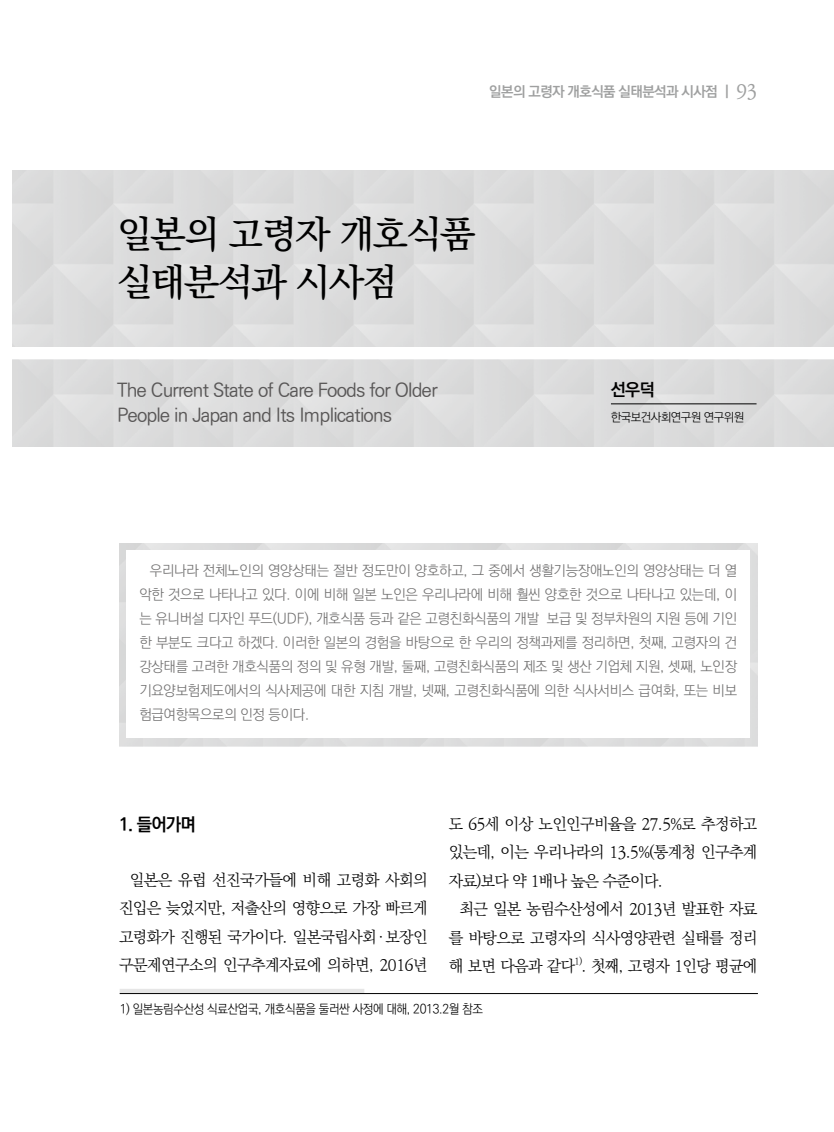
<style>
.page{position:relative;width:834px;height:1132px;background:#fff}
.page>*{position:absolute;margin:0;border:0;box-sizing:border-box;transform-origin:0 0}
.t1{font:500 37.5px/48px "Ko Pub Batang";letter-spacing:-.04em;color:#000}
.t2{font:500 18.75px "Ko Pub Dotum";letter-spacing:-.04em;color:#595757}
.t3{font:700 18px "Ko Pub Dotum";color:#000}
.t4{font:700 17.25px "Ko Pub Dotum";color:#000}
.t5{font:300 15.75px/28.5px "Ko Pub Batang";letter-spacing:-.035em;color:#000;text-align:justify}
.t6{font:300 14.25px/24px "Ko Pub Dotum";letter-spacing:-.02em;color:#727171;text-align:justify}
.t7{font:700 14.25px "Ko Pub Dotum";letter-spacing:-.04em;color:#9fa0a0}
.t8{font:300 12.75px "Ko Pub Dotum";letter-spacing:-.03em;color:#000;scale:.95 1}
.t9{font:300 12px "Ko Pub Dotum";letter-spacing:-.04em;color:#000}
.t10{font:300 9.15px "Ko Pub Batang";color:#000}
.s1{font-family:"Ko Pub Batang";font-weight:500;font-size:18.75px}
</style>
<div class="page">
<hr style="left:611px;top:403px;width:145px;height:1px;background:#000">
<svg style="left:120px;top:989px;width:244px;height:3px"></svg>
<hr style="left:120px;top:992px;width:637px;height:1px;background:#000">
<p class="t7" style="left:489px;top:84px;width:269px">일본의 고령자 개호식품 실태분석과 시사점 | <span class="s1">93</span></p>
<h1 class="t1" style="left:117px;top:211px;width:359px">일본의 고령자 개호식품 실태분석과 시사점</h1>
<h2 class="t2" style="left:117px;top:381px;width:322px">The Current State of Care Foods for Older</h2>
<p class="t4" style="left:611px;top:381px;width:45px">선우덕</p>
<h2 class="t2" style="left:117px;top:406px;width:277px">People in Japan and Its Implications</h2>
<p class="t9" style="left:611px;top:411px;width:135px">한국보건사회연구원 연구위원</p>
<p class="t6" style="left:139px;top:558px;width:599px;text-indent:11px">우리나라 전체노인의 영양상태는 절반 정도만이 양호하고, 그 중에서 생활기능장애노인의 영양상태는 더 열 악한 것으로 나타나고 있다. 이에 비해 일본 노인은 우리나라에 비해 훨씬 양호한 것으로 나타나고 있는데, 이 는 유니버설 디자인 푸드(UDF), 개호식품 등과 같은 고령친화식품의 개발 보급 및 정부차원의 지원 등에 기인 한 부분도 크다고 하겠다. 이러한 일본의 경험을 바탕으로 한 우리의 정책과제를 정리하면, 첫째, 고령자의 건 강상태를 고려한 개호식품의 정의 및 유형 개발, 둘째, 고령친화식품의 제조 및 생산 기업체 지원, 셋째, 노인장 기요양보험제도에서의 식사제공에 대한 지침 개발, 넷째, 고령친화식품에 의한 식사서비스 급여화, 또는 비보 험급여항목으로의 인정 등이다.</p>
<p class="t3" style="left:119px;top:815px;width:78px">1. 들어가며</p>
<p class="t5" style="left:119px;top:865px;width:310px;text-indent:11px">일본은 유럽 선진국가들에 비해 고령화 사회의 진입은 늦었지만, 저출산의 영향으로 가장 빠르게 고령화가 진행된 국가이다. 일본국립사회·보장인 구문제연구소의 인구추계자료에 의하면, 2016년</p>
<p class="t5" style="left:449px;top:809px;width:310px">도 65세 이상 노인인구비율을 27.5%로 추정하고 있는데, 이는 우리나라의 13.5%(통계청 인구추계 자료)보다 약 1배나 높은 수준이다.</p>
<p class="t5" style="left:449px;top:895px;width:310px;text-indent:11px">최근 일본 농림수산성에서 2013년 발표한 자료 를 바탕으로 고령자의 식사영양관련 실태를 정리 해 보면 다음과 같다 . 첫째, 고령자 1인당 평균에</p>
<p class="t10" style="left:574px;top:956px;width:9px">1)</p>
<p class="t8" style="left:120px;top:1002px;width:384px">1) 일본농림수산성 식료산업국, 개호식품을 둘러싼 사정에 대해, 2013.2월 참조</p>
</div>
